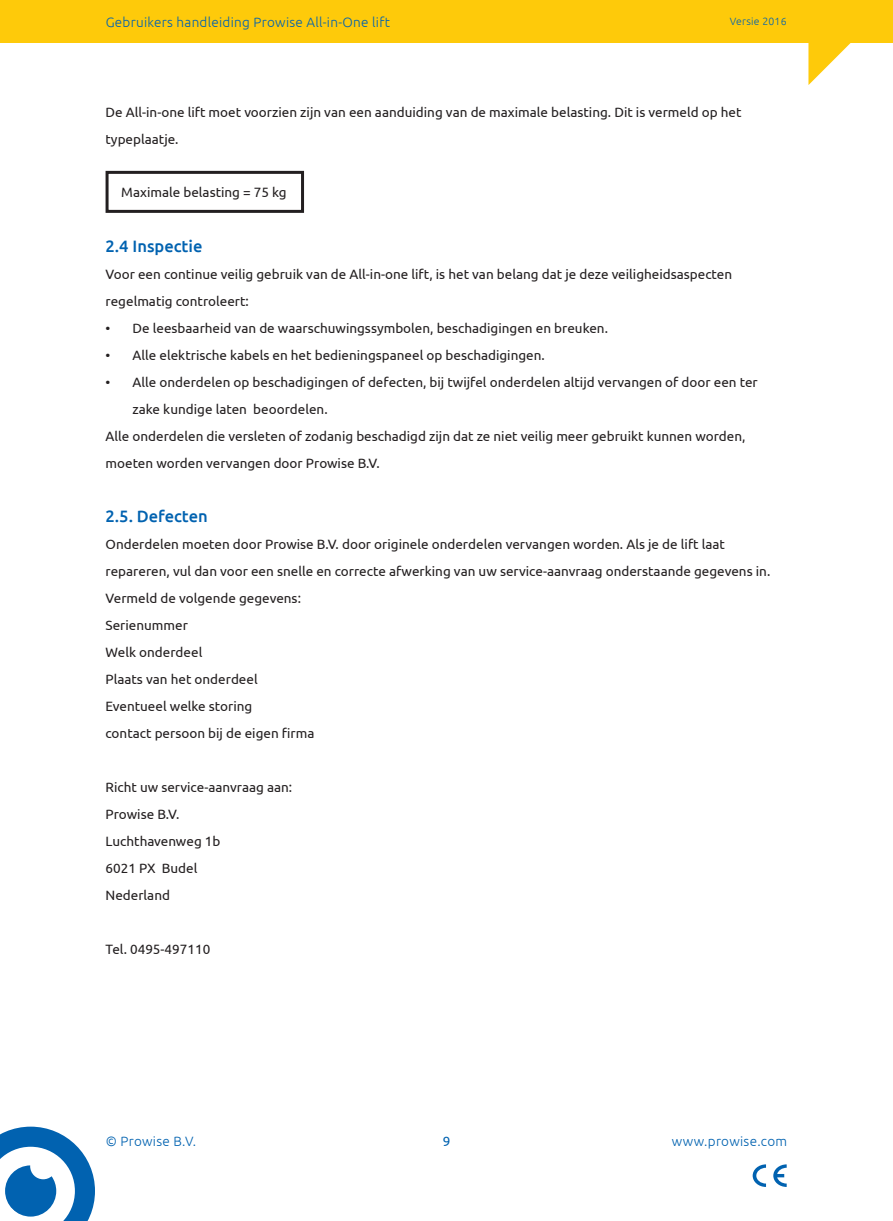
<style>
.page{position:relative;width:893px;height:1221px;background:#fff}
.page>*{position:absolute;margin:0;border:0;box-sizing:border-box;transform-origin:0 0}
.Image_Caption{font:500 16.5px "Ubuntu";color:#0162b0}
.Image_Caption-2{font:13.5px/27px "Ubuntu";color:#231f20}
.t1{font:300 13.5px "Ubuntu";letter-spacing:.02em;color:#0162b0}
.t2{font:13.5px "Ubuntu";color:#0162b0}
.t3{font:300 10.5px "Ubuntu";letter-spacing:.02em;color:#0162b0}
</style>
<div class="page">
<div style="left:0;top:0;width:893px;height:43px;background:#feca0a"></div>
<svg style="left:808px;top:43px;width:43px;height:42px"></svg>
<svg style="left:0;top:1126px;width:95px;height:94px"></svg>
<svg style="left:753px;top:1164px;width:34px;height:22px"></svg>
<div style="left:106px;top:171px;width:198px;height:42px;border:3px solid #231f20"></div>
<p class="t1" style="left:106px;top:14px;width:286px">Gebruikers handleiding Prowise All-in-One lift</p>
<p class="t3" style="left:730px;top:15px;width:58px">Versie 2016</p>
<p class="Image_Caption-2" style="left:106px;top:98px;width:637px">De All-in-one lift moet voorzien zijn van een aanduiding van de maximale belasting. Dit is vermeld op het typeplaatje.</p>
<p class="Image_Caption-2" style="left:121px;top:178px;width:167px">Maximale belasting = 75 kg</p>
<p class="Image_Caption" style="left:106px;top:235px;width:98px">2.4 Inspectie</p>
<p class="Image_Caption-2" style="left:106px;top:260px;width:628px">Voor een continue veilig gebruik van de All-in-one lift, is het van belang dat je deze veiligheidsaspecten regelmatig controleert:</p>
<p class="Image_Caption-2" style="left:106px;top:314px;width:504px">• De leesbaarheid van de waarschuwingssymbolen, beschadigingen en breuken.</p>
<p class="Image_Caption-2" style="left:106px;top:341px;width:441px">• Alle elektrische kabels en het bedieningspaneel op beschadigingen.</p>
<p class="Image_Caption-2" style="left:133px;top:368px;width:627px;text-indent:-27px">• Alle onderdelen op beschadigingen of defecten, bij twijfel onderdelen altijd vervangen of door een ter zake kundige laten beoordelen.</p>
<p class="Image_Caption-2" style="left:106px;top:422px;width:641px">Alle onderdelen die versleten of zodanig beschadigd zijn dat ze niet veilig meer gebruikt kunnen worden, moeten worden vervangen door Prowise B.V.</p>
<p class="Image_Caption" style="left:106px;top:505px;width:104px">2.5. Defecten</p>
<p class="Image_Caption-2" style="left:106px;top:530px;width:666px">Onderdelen moeten door Prowise B.V. door originele onderdelen vervangen worden. Als je de lift laat repareren, vul dan voor een snelle en correcte afwerking van uw service-aanvraag onderstaande gegevens in.</p>
<p class="Image_Caption-2" style="left:106px;top:584px;width:197px">Vermeld de volgende gegevens:</p>
<p class="Image_Caption-2" style="left:106px;top:611px;width:84px">Serienummer</p>
<p class="Image_Caption-2" style="left:106px;top:638px;width:98px">Welk onderdeel</p>
<p class="Image_Caption-2" style="left:106px;top:665px;width:154px">Plaats van het onderdeel</p>
<p class="Image_Caption-2" style="left:106px;top:692px;width:148px">Eventueel welke storing</p>
<p class="Image_Caption-2" style="left:106px;top:719px;width:210px">contact persoon bij de eigen firma</p>
<p class="Image_Caption-2" style="left:106px;top:773px;width:188px">Richt uw service-aanvraag aan:</p>
<p class="Image_Caption-2" style="left:106px;top:800px;width:75px">Prowise B.V.</p>
<p class="Image_Caption-2" style="left:106px;top:827px;width:116px">Luchthavenweg 1b</p>
<p class="Image_Caption-2" style="left:106px;top:854px;width:93px">6021 PX Budel</p>
<p class="Image_Caption-2" style="left:106px;top:881px;width:66px">Nederland</p>
<p class="Image_Caption-2" style="left:106px;top:935px;width:106px">Tel. 0495-497110</p>
<p class="t1" style="left:106px;top:1133px;width:92px">© Prowise B.V.</p>
<p class="t2" style="left:443px;top:1133px;width:9px">9</p>
<p class="t1" style="left:672px;top:1133px;width:117px">www.prowise.com</p>
</div>
